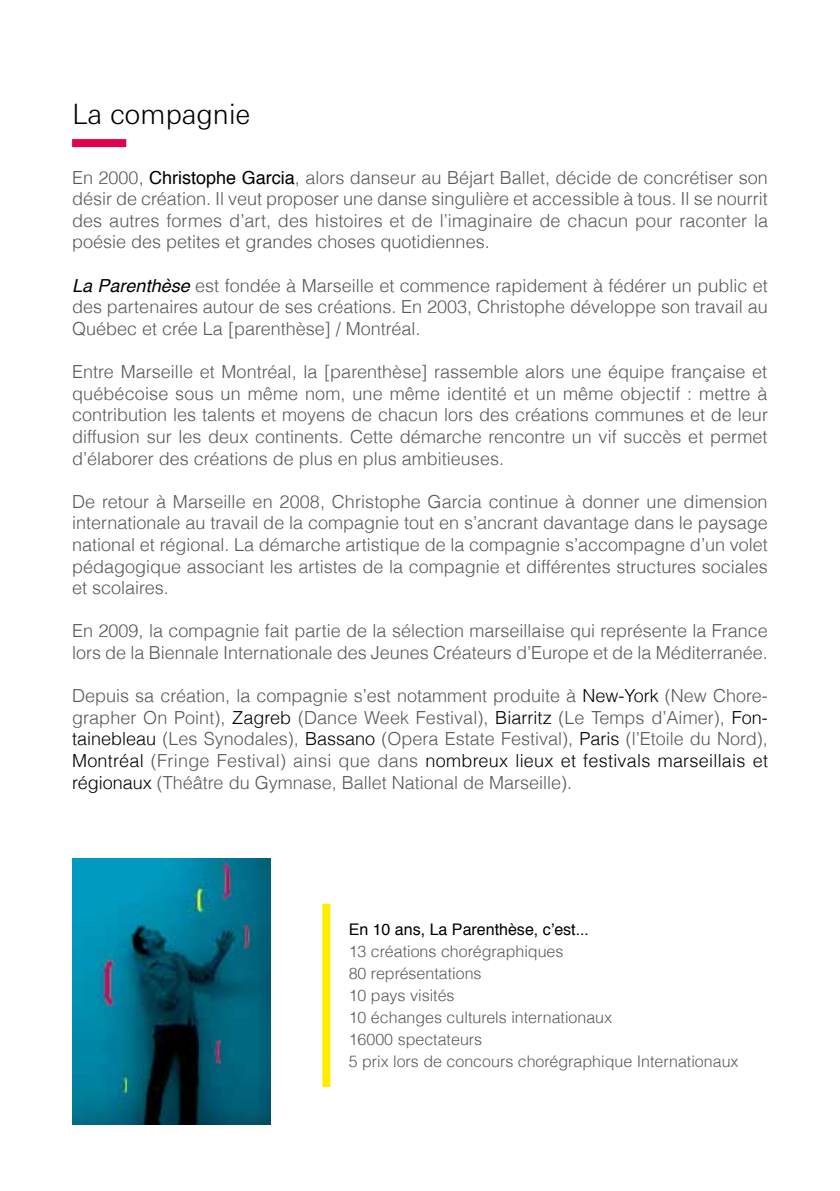
<style>
.page{position:relative;width:840px;height:1191px;background:#fff}
.page>*{position:absolute;margin:0;border:0;box-sizing:border-box;transform-origin:0 0}
.t1{font:300 28px "Linotype Univers Basic";color:#000}
.t2{font:300 18px/21.6px "Helvetica";color:#58585a;text-align:justify}
.t3{font:300 16px/22px "Helvetica";color:#58585a}
.t4{font:16px "Helvetica";color:#000}
.s1{font-weight:400;color:#000}
.s2{font-weight:400;font-style:italic;color:#000}
.s3{color:#000}
</style>
<div class="page">
<div style="left:322px;top:903px;width:8px;height:184px;background:#ffed00"></div>
<div style="left:72px;top:139px;width:54px;height:8px;background:#e30051"></div>
<img style="left:72px;top:859px;width:199px;height:265px">
<h1 class="t1" style="left:72px;top:97px;width:180px">La compagnie</h1>
<p class="t2" style="left:72px;top:166px;width:697px">En 2000, <span class="s1">Christophe Garcia</span>, alors danseur au Béjart Ballet, décide de concrétiser son désir de création. I l veut proposer une danse singulière et accessible à tous. I l se nourrit des autres formes d’art, des histoires et de l’imaginaire de chacun pour raconter la poésie des petites et grandes choses quotidiennes.</p>
<p class="t2" style="left:72px;top:274px;width:697px"><span class="s2">La Parenthèse</span> est fondée à Marseille et commence rapidement à fédérer un public et des partenaires autour de ses créations. En 2003, Christophe développe son travail au Québec et crée La [parenthèse] / Montréal.</p>
<p class="t2" style="left:72px;top:361px;width:697px">Entre Marseille et Montréal, la [parenthèse] rassemble alors une équipe française et québécoise sous un même nom, une même identité et un même objectif : mettre à contribution les talents et moyens de chacun lors des créations communes et de leur diffusion sur les deux continents. Cette démarche rencontre un vif succès et permet d’élaborer des créations de plus en plus ambitieuses.</p>
<p class="t2" style="left:72px;top:490px;width:697px">De retour à Marseille en 2008, Christophe Garcia continue à donner une dimension internationale au travail de la compagnie tout en s’ancrant davantage dans le paysage national et régional. La démarche artistique de la compagnie s’accompagne d’un volet pédagogique associant les artistes de la compagnie et différentes structures sociales et scolaires.</p>
<p class="t2" style="left:72px;top:620px;width:697px">En 2009, la compagnie fait partie de la sélection marseillaise qui représente la France lors de la Biennale I nternationale des Jeunes Créateurs d’Europe et de la Méditerranée.</p>
<p class="t2" style="left:72px;top:685px;width:697px">Depuis sa création, la compagnie s’est notamment produite à <span class="s3">New-York</span> (New Chore&shy;grapher On Point), <span class="s3">Zagreb</span> (Dance Week Festival), <span class="s3">Biarritz</span> (Le Temps d’Aimer), <span class="s3">Fon&shy;tainebleau</span> (Les Synodales), <span class="s3">Bassano</span> (Opera Estate Festival), <span class="s3">Paris</span> (l’Etoile du Nord), <span class="s3">Montréal</span> (Fringe Festival) ainsi que dans <span class="s3">nombreux lieux et festivals marseillais et régionaux</span> (Théâtre du Gymnase, Ballet National de Marseille).</p>
<p class="t4" style="left:348px;top:917px;width:242px">En 10 ans, La Parenthèse, c’est...</p>
<p class="t3" style="left:348px;top:940px;width:391px">13 créations chorégraphiques<br>80 représentations<br>10 pays visités<br>10 échanges culturels internationaux<br>16000 spectateurs<br>5 prix lors de concours chorégraphique I nternationaux</p>
</div>
